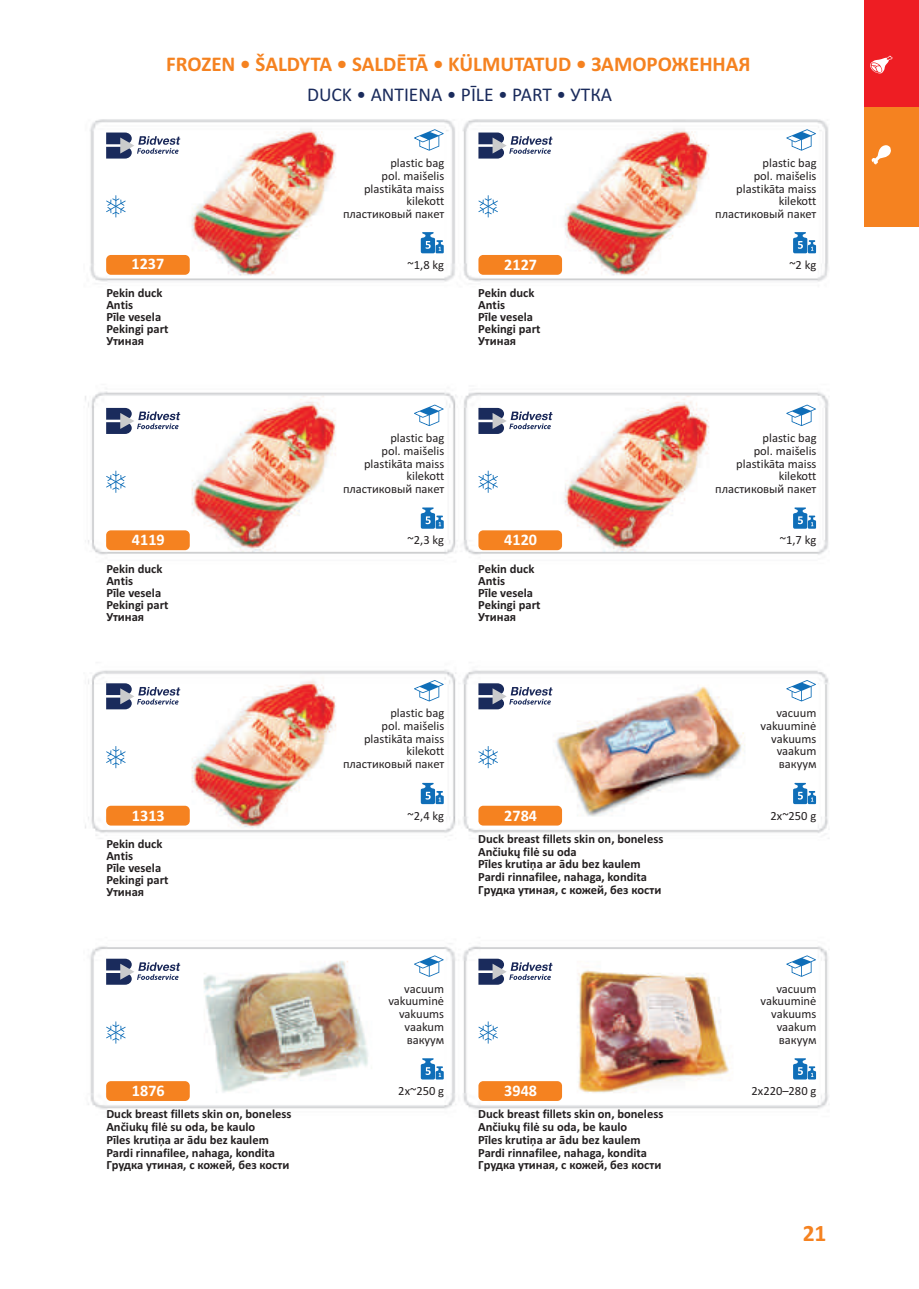
<style>
.page{position:relative;width:919px;height:1289px;background:#fff}
.page>*{position:absolute;margin:0;border:0;box-sizing:border-box;transform-origin:0 0}
.t1{font:700 23.55px "Calibri";color:#f58220}
.t2{font:700 21px "Calibri";color:#f58220}
.t3{font:19.5px "Calibri";color:#1a2b5c}
.t4{font:700 16.2px "Calibri";color:#fff}
.t5{font:700 12.6px/12px "Calibri";color:#231f20}
.t6{font:12.6px/12.8px "Calibri";color:#231f20;text-align:right}
</style>
<div class="page">
<img style="left:85px;top:119px;width:833px;height:990px">
<div style="left:106px;top:255px;width:84px;height:20px;background:#f58220;border-radius:5px"></div>
<div style="left:106px;top:530px;width:84px;height:20px;background:#f58220;border-radius:5px"></div>
<div style="left:106px;top:805px;width:84px;height:20px;background:#f58220;border-radius:5px"></div>
<div style="left:106px;top:1081px;width:84px;height:19px;background:#f58220;border-radius:5px"></div>
<div style="left:478px;top:255px;width:84px;height:20px;background:#f58220;border-radius:5px"></div>
<div style="left:478px;top:530px;width:84px;height:20px;background:#f58220;border-radius:5px"></div>
<div style="left:478px;top:805px;width:84px;height:20px;background:#f58220;border-radius:5px"></div>
<div style="left:478px;top:1081px;width:84px;height:19px;background:#f58220;border-radius:5px"></div>
<svg style="left:106px;top:132px;width:74px;height:26px"></svg>
<svg style="left:106px;top:408px;width:74px;height:26px"></svg>
<svg style="left:106px;top:683px;width:74px;height:26px"></svg>
<svg style="left:106px;top:958px;width:74px;height:26px"></svg>
<svg style="left:478px;top:132px;width:74px;height:26px"></svg>
<svg style="left:478px;top:408px;width:74px;height:26px"></svg>
<svg style="left:478px;top:683px;width:74px;height:26px"></svg>
<svg style="left:478px;top:958px;width:74px;height:26px"></svg>
<svg style="left:414px;top:129px;width:30px;height:22px"></svg>
<svg style="left:414px;top:404px;width:30px;height:22px"></svg>
<svg style="left:414px;top:680px;width:30px;height:21px"></svg>
<svg style="left:414px;top:955px;width:30px;height:21px"></svg>
<svg style="left:786px;top:129px;width:30px;height:22px"></svg>
<svg style="left:786px;top:404px;width:30px;height:22px"></svg>
<svg style="left:786px;top:680px;width:30px;height:21px"></svg>
<svg style="left:786px;top:955px;width:30px;height:21px"></svg>
<svg style="left:421px;top:232px;width:22px;height:21px"></svg>
<svg style="left:421px;top:507px;width:22px;height:21px"></svg>
<svg style="left:421px;top:782px;width:22px;height:22px"></svg>
<svg style="left:421px;top:1058px;width:22px;height:21px"></svg>
<svg style="left:793px;top:232px;width:23px;height:21px"></svg>
<svg style="left:793px;top:507px;width:23px;height:21px"></svg>
<svg style="left:793px;top:782px;width:23px;height:22px"></svg>
<svg style="left:793px;top:1058px;width:23px;height:21px"></svg>
<svg style="left:106px;top:195px;width:20px;height:22px"></svg>
<svg style="left:106px;top:470px;width:20px;height:23px"></svg>
<svg style="left:106px;top:746px;width:20px;height:22px"></svg>
<svg style="left:106px;top:1021px;width:20px;height:22px"></svg>
<svg style="left:478px;top:195px;width:20px;height:22px"></svg>
<svg style="left:478px;top:470px;width:20px;height:23px"></svg>
<svg style="left:478px;top:746px;width:20px;height:22px"></svg>
<svg style="left:478px;top:1021px;width:20px;height:22px"></svg>
<div style="left:863px;top:106px;width:55px;height:120px;background:#f58220"></div>
<div style="left:863px;top:0;width:55px;height:106px;background:#ee1d23"></div>
<svg style="left:871px;top:145px;width:19px;height:19px"></svg>
<svg style="left:870px;top:56px;width:22px;height:18px"></svg>
<h2 class="t2" style="left:166px;top:55px;width:586px">FROZEN • ŠALDYTA • SALDĒTĀ • KÜLMUTATUD • ЗАМОРОЖЕННАЯ</h2>
<h3 class="t3" style="left:307px;top:86px;width:306px">DUCK • ANTIENA • PĪLE • PART • УТКА</h3>
<p class="t6" style="left:343px;top:158px;width:103px">plastic bag<br>pol. maišelis plastikāta maiss kilekott пластиковый пакет</p>
<p class="t6" style="left:715px;top:158px;width:103px">plastic bag<br>pol. maišelis plastikāta maiss kilekott пластиковый пакет</p>
<p class="t4" style="left:131px;top:257px;width:34px">1237</p>
<p class="t6" style="left:407px;top:259px;width:38px">~1,8 kg</p>
<p class="t4" style="left:504px;top:258px;width:34px">2127</p>
<p class="t6" style="left:789px;top:259px;width:29px">~2 kg</p>
<p class="t5" style="left:106px;top:288px;width:64px">Pekin duck<br>Antis<br>Pīle vesela<br>Pekingi part<br>Утиная</p>
<p class="t5" style="left:478px;top:288px;width:64px">Pekin duck<br>Antis<br>Pīle vesela<br>Pekingi part<br>Утиная</p>
<p class="t6" style="left:343px;top:432px;width:103px">plastic bag<br>pol. maišelis plastikāta maiss kilekott пластиковый пакет</p>
<p class="t6" style="left:715px;top:432px;width:103px">plastic bag<br>pol. maišelis plastikāta maiss kilekott пластиковый пакет</p>
<p class="t4" style="left:132px;top:533px;width:34px">4119</p>
<p class="t6" style="left:407px;top:535px;width:38px">~2,3 kg</p>
<p class="t4" style="left:504px;top:533px;width:34px">4120</p>
<p class="t6" style="left:779px;top:535px;width:38px">~1,7 kg</p>
<p class="t5" style="left:106px;top:563px;width:64px">Pekin duck<br>Antis<br>Pīle vesela<br>Pekingi part<br>Утиная</p>
<p class="t5" style="left:478px;top:563px;width:64px">Pekin duck<br>Antis<br>Pīle vesela<br>Pekingi part<br>Утиная</p>
<p class="t6" style="left:343px;top:707px;width:103px">plastic bag<br>pol. maišelis plastikāta maiss kilekott пластиковый пакет</p>
<p class="t6" style="left:760px;top:707px;width:57px">vacuum vakuuminė vakuums vaakum вакуум</p>
<p class="t4" style="left:132px;top:808px;width:34px">1313</p>
<p class="t6" style="left:407px;top:810px;width:38px">~2,4 kg</p>
<p class="t4" style="left:504px;top:808px;width:34px">2784</p>
<p class="t6" style="left:770px;top:810px;width:47px">2x~250 g</p>
<p class="t5" style="left:106px;top:838px;width:64px">Pekin duck<br>Antis<br>Pīle vesela<br>Pekingi part<br>Утиная</p>
<p class="t5" style="left:478px;top:833px;width:186px;line-height:12.8px">Duck breast fillets skin on, boneless<br>Ančiukų filė su oda<br>Pīles krutiņa ar ādu bez kaulem<br>Pardi rinnafilee, nahaga, kondita<br>Грудка утиная, с кожей, без кости</p>
<p class="t6" style="left:388px;top:983px;width:57px">vacuum vakuuminė vakuums vaakum вакуум</p>
<p class="t6" style="left:760px;top:983px;width:57px">vacuum vakuuminė vakuums vaakum вакуум</p>
<p class="t4" style="left:132px;top:1083px;width:34px">1876</p>
<p class="t6" style="left:398px;top:1085px;width:47px">2x~250 g</p>
<p class="t4" style="left:504px;top:1083px;width:34px">3948</p>
<p class="t6" style="left:751px;top:1085px;width:66px">2x220–280 g</p>
<p class="t5" style="left:106px;top:1108px;width:186px;line-height:12.8px">Duck breast fillets skin on, boneless Ančiukų filė su oda, be kaulo<br>Pīles krutiņa ar ādu bez kaulem Pardi rinnafilee, nahaga, kondita Грудка утиная, с кожей, без кости</p>
<p class="t5" style="left:478px;top:1108px;width:186px;line-height:12.8px">Duck breast fillets skin on, boneless Ančiukų filė su oda, be kaulo<br>Pīles krutiņa ar ādu bez kaulem Pardi rinnafilee, nahaga, kondita Грудка утиная, с кожей, без кости</p>
<h1 class="t1" style="left:802px;top:1223px;width:25px">21</h1>
</div>
